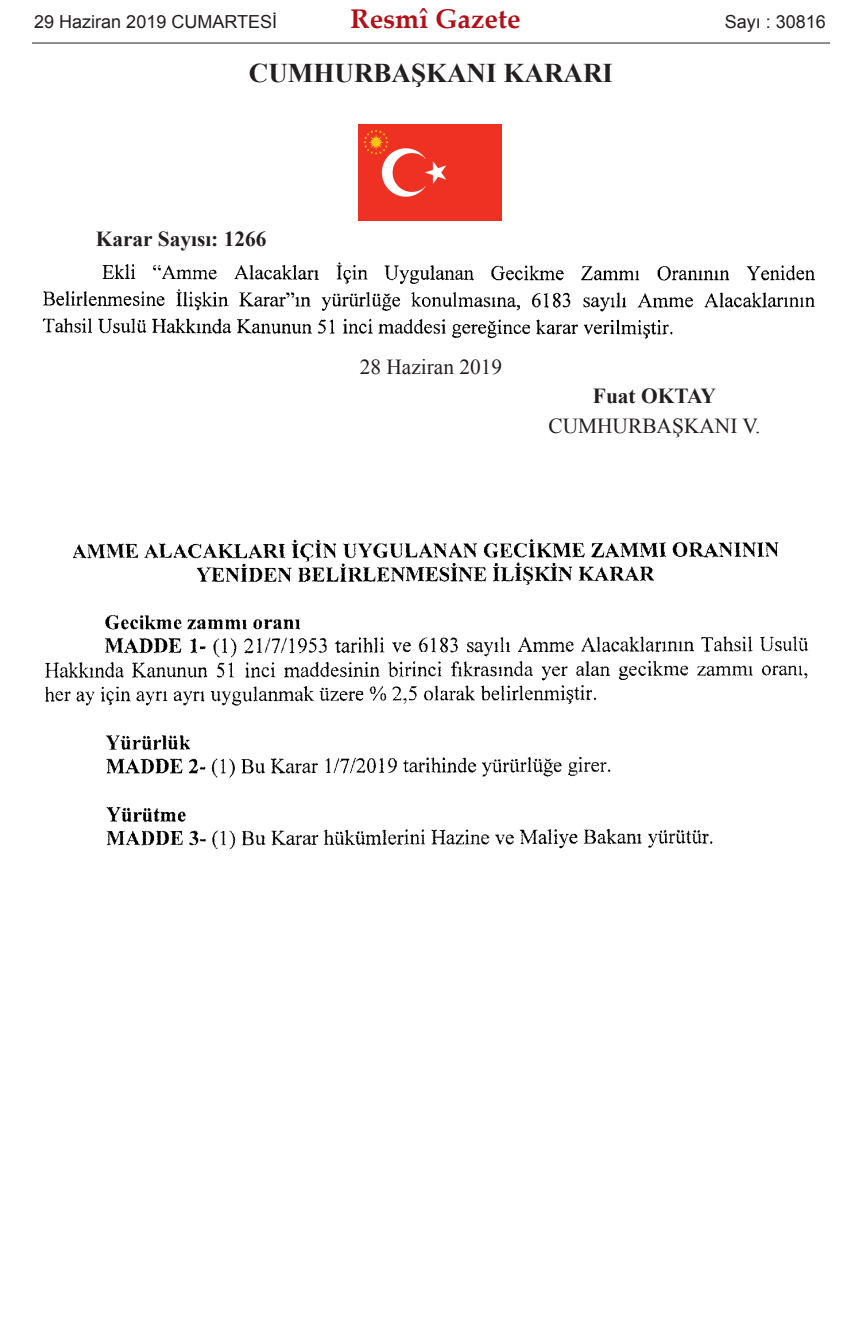
<style>
.page{position:relative;width:862px;height:1321px;background:#fff}
.page>*{position:absolute;margin:0;border:0;box-sizing:border-box;transform-origin:0 0}
.t1{font:700 27px "Times New Roman";color:#231f20}
.t2{font:700 27px "Palatino Linotype";color:#b40e16}
.t3{font:21.38px "Times New Roman";color:#231f20}
.t4{font:700 21.38px "Times New Roman";color:#231f20}
.t5{font:18px "Arial";color:#231f20}
</style>
<div class="page">
<img style="left:358px;top:125px;width:143px;height:95px">
<img style="left:42px;top:262px;width:773px;height:77px">
<img style="left:45px;top:539px;width:764px;height:311px">
<hr style="left:32px;top:43px;width:797px;height:1px;background:#231f20">
<p class="t5" style="left:34px;top:12px;width:244px">29 Haziran 2019 CUMARTESİ</p>
<h1 class="t2" style="left:350px;top:9px;width:171px">Resmî Gazete</h1>
<p class="t5" style="left:724px;top:12px;width:103px">Sayı : 30816</p>
<h1 class="t1" style="left:249px;top:58px;width:365px">CUMHURBAŞKANI KARARI</h1>
<p class="t4" style="left:96px;top:226px;width:172px">Karar Sayısı: 1266</p>
<p class="t3" style="left:359px;top:355px;width:144px">28 Haziran 2019</p>
<p class="t4" style="left:592px;top:384px;width:124px">Fuat OKTAY</p>
<p class="t3" style="left:548px;top:413px;width:213px">CUMHURBAŞKANI V.</p>
</div>
